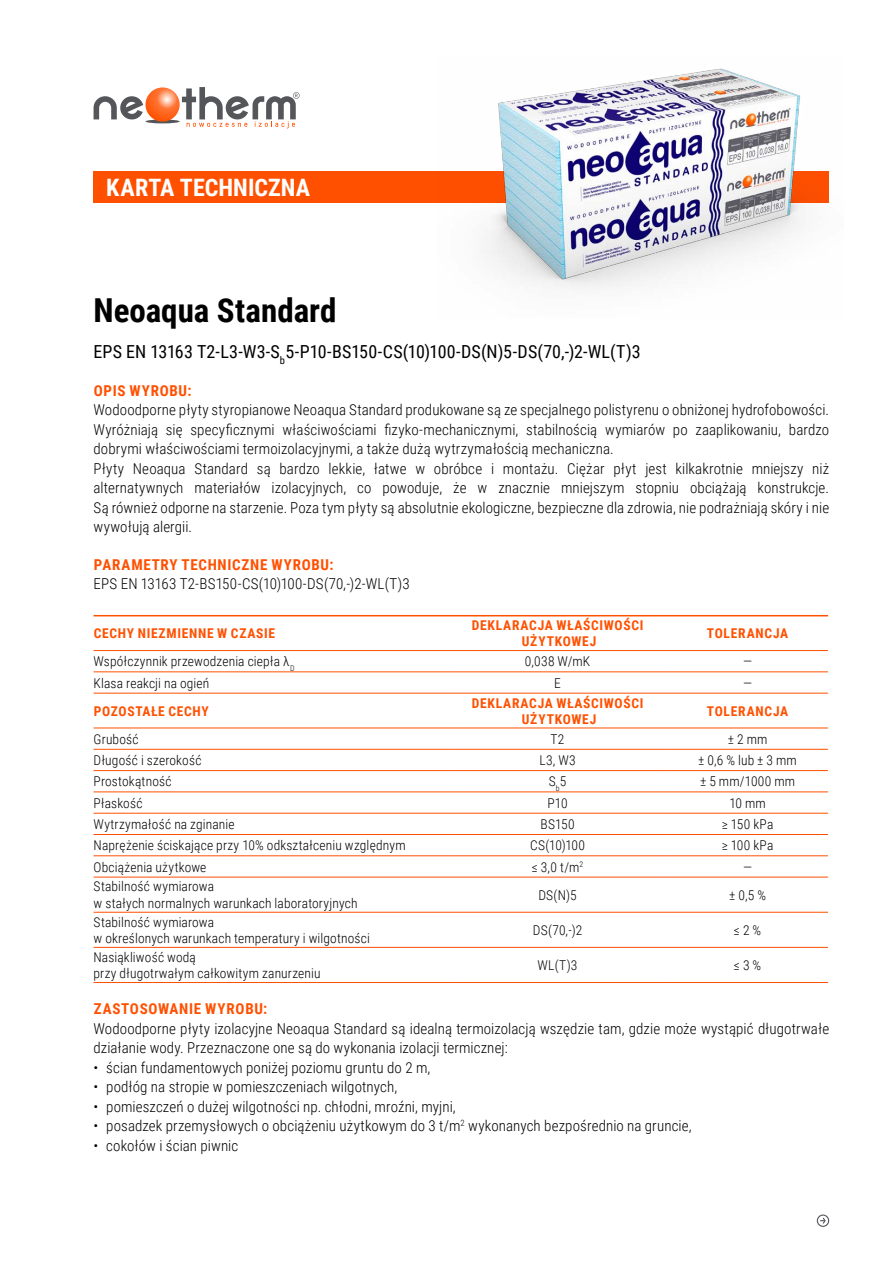
<style>
.page{position:relative;width:893px;height:1263px;background:#fff}
.page>*{position:absolute;margin:0;border:0;box-sizing:border-box;transform-origin:0 0}
.t1{font:700 33px "Roboto Condensed";color:#000}
.t2{font:700 24px "Roboto Condensed";letter-spacing:.005em;color:#fff}
.t3{font:18px "Roboto Condensed";letter-spacing:.005em;color:#000}
.t4{font:300 15px/19.5px "Roboto Condensed";letter-spacing:.005em;color:#000}
.t5{font:700 15px "Roboto Condensed";letter-spacing:.045em;color:#ff5000}
.t6{font:300 13.5px/16.5px "Roboto Condensed";letter-spacing:.01em;color:#000}
.t7{font:700 13.5px/16.2px "Roboto Condensed";letter-spacing:.05em;color:#ff5000;text-align:center}
</style>
<div class="page">
<svg style="left:146px;top:119px;width:34px;height:4px"></svg>
<svg style="left:94px;top:96px;width:49px;height:24px"></svg>
<svg style="left:146px;top:87px;width:34px;height:35px"></svg>
<svg style="left:182px;top:87px;width:118px;height:41px"></svg>
<div style="left:94px;top:171px;width:735px;height:32px;background:#ff5000"></div>
<div style="left:817px;top:1214px;width:12px;height:13px;border:1px solid #55565a;border-radius:50%"></div>
<svg style="left:820px;top:1216px;width:6px;height:9px"></svg>
<svg style="left:94px;top:616px;width:734px;height:112px"></svg>
<hr style="left:94px;top:615px;width:354px;height:1px;background:#ff5000">
<hr style="left:448px;top:615px;width:219px;height:1px;background:#ff5000">
<hr style="left:667px;top:615px;width:161px;height:1px;background:#ff5000">
<hr style="left:94px;top:650px;width:354px;height:1px;background:#ff5000">
<hr style="left:448px;top:650px;width:219px;height:1px;background:#ff5000">
<hr style="left:667px;top:650px;width:161px;height:1px;background:#ff5000">
<hr style="left:94px;top:671px;width:354px;height:1px;background:#ff5000">
<hr style="left:448px;top:671px;width:219px;height:1px;background:#ff5000">
<hr style="left:667px;top:671px;width:161px;height:1px;background:#ff5000">
<hr style="left:94px;top:693px;width:354px;height:1px;background:#ff5000">
<hr style="left:448px;top:693px;width:219px;height:1px;background:#ff5000">
<hr style="left:667px;top:693px;width:161px;height:1px;background:#ff5000">
<hr style="left:94px;top:728px;width:354px;height:1px;background:#ff5000">
<hr style="left:448px;top:728px;width:219px;height:1px;background:#ff5000">
<hr style="left:667px;top:728px;width:161px;height:1px;background:#ff5000">
<hr style="left:94px;top:749px;width:354px;height:1px;background:#ff5000">
<hr style="left:448px;top:749px;width:219px;height:1px;background:#ff5000">
<hr style="left:667px;top:749px;width:161px;height:1px;background:#ff5000">
<hr style="left:94px;top:770px;width:354px;height:1px;background:#ff5000">
<hr style="left:448px;top:770px;width:219px;height:1px;background:#ff5000">
<hr style="left:667px;top:770px;width:161px;height:1px;background:#ff5000">
<hr style="left:94px;top:791px;width:354px;height:1px;background:#ff5000">
<hr style="left:448px;top:791px;width:219px;height:1px;background:#ff5000">
<hr style="left:667px;top:791px;width:161px;height:1px;background:#ff5000">
<hr style="left:94px;top:813px;width:354px;height:1px;background:#ff5000">
<hr style="left:448px;top:813px;width:219px;height:1px;background:#ff5000">
<hr style="left:667px;top:813px;width:161px;height:1px;background:#ff5000">
<hr style="left:94px;top:834px;width:354px;height:1px;background:#ff5000">
<hr style="left:448px;top:834px;width:219px;height:1px;background:#ff5000">
<hr style="left:667px;top:834px;width:161px;height:1px;background:#ff5000">
<hr style="left:94px;top:855px;width:354px;height:1px;background:#ff5000">
<hr style="left:448px;top:855px;width:219px;height:1px;background:#ff5000">
<hr style="left:667px;top:855px;width:161px;height:1px;background:#ff5000">
<hr style="left:94px;top:877px;width:354px;height:1px;background:#ff5000">
<hr style="left:448px;top:877px;width:219px;height:1px;background:#ff5000">
<hr style="left:667px;top:877px;width:161px;height:1px;background:#ff5000">
<hr style="left:94px;top:912px;width:354px;height:1px;background:#ff5000">
<hr style="left:448px;top:912px;width:219px;height:1px;background:#ff5000">
<hr style="left:667px;top:912px;width:161px;height:1px;background:#ff5000">
<hr style="left:94px;top:947px;width:354px;height:1px;background:#ff5000">
<hr style="left:448px;top:947px;width:219px;height:1px;background:#ff5000">
<hr style="left:667px;top:947px;width:161px;height:1px;background:#ff5000">
<hr style="left:94px;top:982px;width:354px;height:1px;background:#ff5000">
<hr style="left:448px;top:982px;width:219px;height:1px;background:#ff5000">
<hr style="left:667px;top:982px;width:161px;height:1px;background:#ff5000">
<img style="left:485px;top:68px;width:318px;height:221px">
<h2 class="t2" style="left:106px;top:170px;width:205px">KARTA TECHNICZNA</h2>
<h1 class="t1" style="left:94px;top:288px;width:245px">Neoaqua Standard</h1>
<p class="t3" style="left:94px;top:339px;width:549px">EPS EN 13163 T2-L3-W3-S<sub>b</sub>5-P10-BS150-CS(10)100-DS(N)5-DS(70,-)2-WL(T)3</p>
<p class="t5" style="left:94px;top:380px;width:99px">OPIS WYROBU:</p>
<p class="t4" style="left:94px;top:400px;width:737px">Wodoodporne płyty styropianowe Neoaqua Standard produkowane są ze specjalnego polistyrenu o obniżonej hydrofobowości.<br>Wyróżniają się specyficznymi właściwościami fizyko-mechanicznymi, stabilnością wymiarów po zaaplikowaniu, bardzo dobrymi właściwościami termoizolacyjnymi, a także dużą wytrzymałością mechaniczna.<br>Płyty Neoaqua Standard są bardzo lekkie, łatwe w obróbce i montażu. Ciężar płyt jest kilkakrotnie mniejszy niż alternatywnych materiałów izolacyjnych, co powoduje, że w znacznie mniejszym stopniu obciążają konstrukcje.<br>Są również odporne na starzenie. Poza tym płyty są absolutnie ekologiczne, bezpieczne dla zdrowia, nie podrażniają skóry i nie wywołują alergii.</p>
<p class="t5" style="left:94px;top:554px;width:241px">PARAMETRY TECHNICZNE WYROBU:</p>
<p class="t4" style="left:94px;top:574px;width:318px">EPS EN 13163 T2-BS150-CS(10)100-DS(70,-)2-WL(T)3</p>
<p class="t7" style="left:94px;top:625px;width:183px">CECHY NIEZMIENNE W CZASIE</p>
<p class="t7" style="left:472px;top:617px;width:173px">DEKLARACJA WŁAŚCIWOŚCI<br>UŻYTKOWEJ</p>
<p class="t7" style="left:707px;top:625px;width:83px">TOLERANCJA</p>
<p class="t6" style="left:94px;top:653px;width:203px">Współczynnik przewodzenia ciepła λ<sub>D</sub></p>
<p class="t6" style="left:525px;top:653px;width:67px">0,038 W/mK</p>
<p class="t6" style="left:743px;top:653px;width:11px">—</p>
<p class="t6" style="left:94px;top:674px;width:117px">Klasa reakcji na ogień</p>
<p class="t6" style="left:554px;top:674px;width:8px">E</p>
<p class="t6" style="left:743px;top:674px;width:11px">—</p>
<p class="t7" style="left:94px;top:702px;width:117px">POZOSTAŁE CECHY</p>
<p class="t7" style="left:472px;top:694px;width:173px">DEKLARACJA WŁAŚCIWOŚCI<br>UŻYTKOWEJ</p>
<p class="t7" style="left:707px;top:702px;width:83px">TOLERANCJA</p>
<p class="t6" style="left:94px;top:730px;width:47px">Grubość</p>
<p class="t6" style="left:551px;top:730px;width:15px">T2</p>
<p class="t6" style="left:728px;top:730px;width:41px">± 2 mm</p>
<p class="t6" style="left:94px;top:751px;width:109px">Długość i szerokość</p>
<p class="t6" style="left:539px;top:751px;width:38px">L3, W3</p>
<p class="t6" style="left:698px;top:751px;width:100px">± 0,6 % lub ± 3 mm</p>
<p class="t6" style="left:94px;top:773px;width:80px">Prostokątność</p>
<p class="t6" style="left:549px;top:773px;width:19px">S<sub>b</sub>5</p>
<p class="t6" style="left:700px;top:773px;width:96px">± 5 mm/1000 mm</p>
<p class="t6" style="left:94px;top:794px;width:51px">Płaskość</p>
<p class="t6" style="left:547px;top:794px;width:22px">P10</p>
<p class="t6" style="left:729px;top:794px;width:38px">10 mm</p>
<p class="t6" style="left:94px;top:815px;width:142px">Wytrzymałość na zginanie</p>
<p class="t6" style="left:540px;top:815px;width:36px">BS150</p>
<p class="t6" style="left:722px;top:815px;width:53px">≥ 150 kPa</p>
<p class="t6" style="left:94px;top:837px;width:314px">Naprężenie ściskające przy 10% odkształceniu względnym</p>
<p class="t6" style="left:530px;top:837px;width:56px">CS(10)100</p>
<p class="t6" style="left:722px;top:837px;width:53px">≥ 100 kPa</p>
<p class="t6" style="left:94px;top:858px;width:114px">Obciążenia użytkowe</p>
<p class="t6" style="left:532px;top:858px;width:53px">≤ 3,0 t/m<sup>2</sup></p>
<p class="t6" style="left:743px;top:858px;width:11px">—</p>
<p class="t6" style="left:94px;top:878px;width:265px">Stabilność wymiarowa<br>w stałych normalnych warunkach laboratoryjnych</p>
<p class="t6" style="left:538px;top:886px;width:40px">DS(N)5</p>
<p class="t6" style="left:729px;top:886px;width:38px">± 0,5 %</p>
<p class="t6" style="left:94px;top:913px;width:278px">Stabilność wymiarowa<br>w określonych warunkach temperatury i wilgotności</p>
<p class="t6" style="left:533px;top:921px;width:51px">DS(70,-)2</p>
<p class="t6" style="left:734px;top:921px;width:29px">≤ 2 %</p>
<p class="t6" style="left:94px;top:948px;width:229px">Nasiąkliwość wodą<br>przy długotrwałym całkowitym zanurzeniu</p>
<p class="t6" style="left:538px;top:956px;width:41px">WL(T)3</p>
<p class="t6" style="left:734px;top:956px;width:29px">≤ 3 %</p>
<p class="t5" style="left:94px;top:998px;width:175px">ZASTOSOWANIE WYROBU:</p>
<p class="t4" style="left:94px;top:1018px;width:737px">Wodoodporne płyty izolacyjne Neoaqua Standard są idealną termoizolacją wszędzie tam, gdzie może wystąpić długotrwałe działanie wody. Przeznaczone one są do wykonania izolacji termicznej:</p>
<p class="t4" style="left:94px;top:1057px;width:338px">• ścian fundamentowych poniżej poziomu gruntu do 2 m,</p>
<p class="t4" style="left:94px;top:1077px;width:305px">• podłóg na stropie w pomieszczeniach wilgotnych,</p>
<p class="t4" style="left:94px;top:1096px;width:364px">• pomieszczeń o dużej wilgotności np. chłodni, mroźni, myjni,</p>
<p class="t4" style="left:94px;top:1116px;width:599px">• posadzek przemysłowych o obciążeniu użytkowym do 3 t/m<sup>2</sup> wykonanych bezpośrednio na gruncie,</p>
<p class="t4" style="left:94px;top:1135px;width:146px">• cokołów i ścian piwnic</p>
</div>
